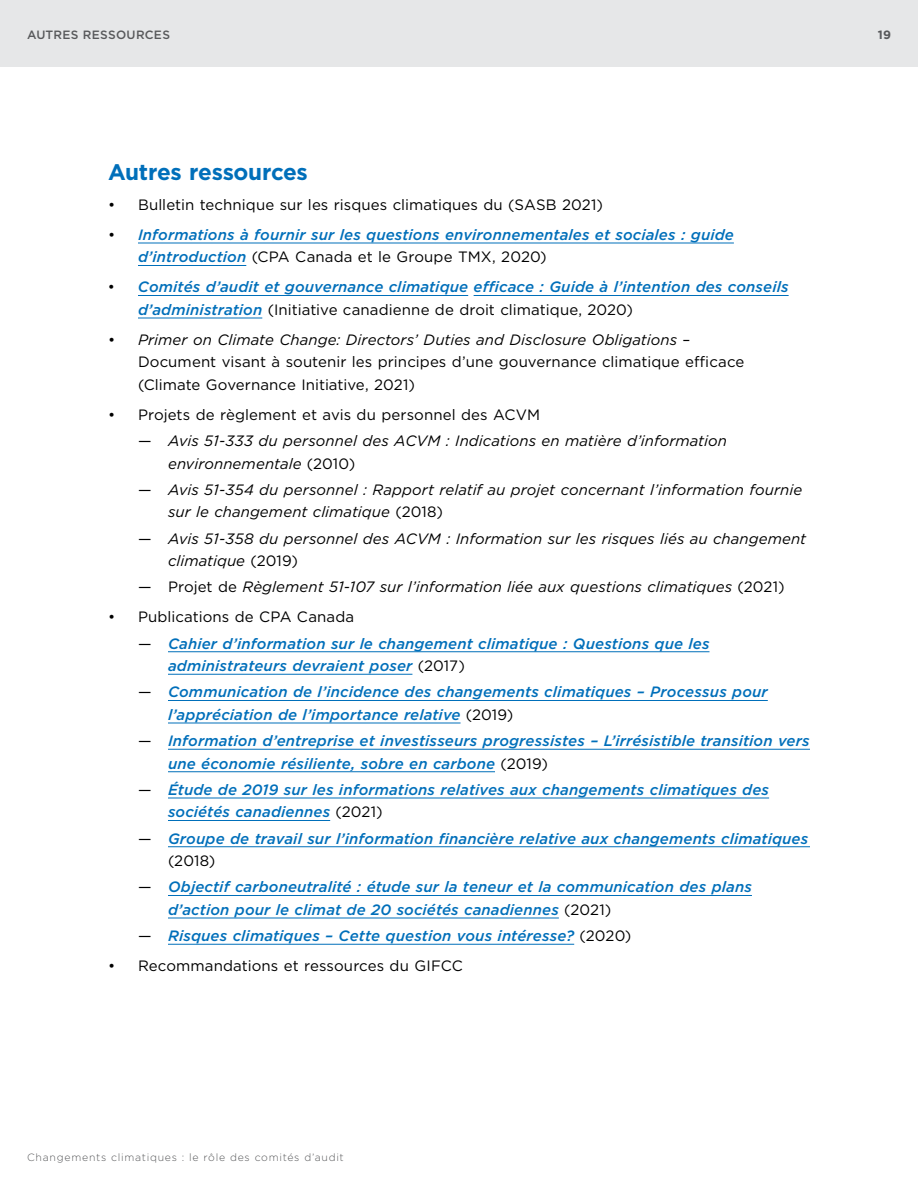
<style>
.page{position:relative;width:918px;height:1188px;background:#fff}
.page>*{position:absolute;margin:0;border:0;box-sizing:border-box;transform-origin:0 0}
.t1{font:700 22.5px "Gotham";letter-spacing:-.02em;color:#006fba}
.t2{font:italic 500 15px/22.5px "Gotham";letter-spacing:.01em;color:#006fba}
.t3{font:italic 15px/22.5px "Gotham";letter-spacing:.005em;color:#000}
.t4{font:15px/22.5px "Gotham";letter-spacing:.005em;color:#000}
.t5{font:500 12px "Gotham";letter-spacing:.025em;color:#58595b}
.t6{font:700 12px "Gotham";color:#58595b}
.t7{font:300 10.5px "Gotham";letter-spacing:.07em;color:#58595b}
.s1{font-weight:400;font-style:normal;color:#000}
.s2{font-style:italic}
.s3{font-style:normal}
</style>
<div class="page">
<hr style="left:138px;top:243px;width:596px;height:1px;background:#006fba">
<hr style="left:138px;top:265px;width:108px;height:1px;background:#006fba">
<hr style="left:138px;top:295px;width:330px;height:1px;background:#006fba">
<hr style="left:474px;top:295px;width:315px;height:1px;background:#006fba">
<hr style="left:138px;top:318px;width:124px;height:1px;background:#006fba">
<hr style="left:168px;top:651px;width:541px;height:1px;background:#006fba">
<hr style="left:168px;top:674px;width:244px;height:1px;background:#006fba">
<hr style="left:168px;top:700px;width:600px;height:1px;background:#006fba">
<hr style="left:168px;top:723px;width:293px;height:1px;background:#006fba">
<hr style="left:168px;top:749px;width:642px;height:1px;background:#006fba">
<hr style="left:168px;top:771px;width:327px;height:1px;background:#006fba">
<hr style="left:168px;top:798px;width:601px;height:1px;background:#006fba">
<hr style="left:168px;top:820px;width:162px;height:1px;background:#006fba">
<hr style="left:168px;top:846px;width:642px;height:1px;background:#006fba">
<hr style="left:168px;top:895px;width:584px;height:1px;background:#006fba">
<hr style="left:168px;top:918px;width:391px;height:1px;background:#006fba">
<hr style="left:168px;top:944px;width:406px;height:1px;background:#006fba">
<div style="left:0;top:0;width:918px;height:68px;background:#e6e7e8"></div>
<p class="t5" style="left:27px;top:26px;width:145px">AUTRES RESSOURCES</p>
<p class="t6" style="left:878px;top:26px;width:15px">19</p>
<h1 class="t1" style="left:108px;top:157px;width:201px">Autres ressources</h1>
<p class="t4" style="left:108px;top:193px;width:497px">• Bulletin technique sur les risques climatiques du (SASB 2021)</p>
<p class="t2" style="left:138px;top:223px;width:597px;text-indent:-30px"><span class="s1">•</span> Informations à fournir sur les questions environnementales et sociales : guide d’introduction <span class="s1">(CPA Canada et le Groupe TMX, 2020)</span></p>
<p class="t2" style="left:138px;top:276px;width:652px;text-indent:-30px"><span class="s1">•</span> Comités d’audit et gouvernance climatique efficace : Guide à l’intention des conseils d’administration <span class="s1">(Initiative canadienne de droit climatique, 2020)</span></p>
<p class="t4" style="left:138px;top:328px;width:608px;text-indent:-30px">• <span class="s2">Primer on Climate Change: Directors’ Duties and Disclosure Obligations</span> –<br>Document visant à soutenir les principes d’une gouvernance climatique efficace (Climate Governance Initiative, 2021)</p>
<p class="t4" style="left:108px;top:403px;width:434px">• Projets de règlement et avis du personnel des ACVM</p>
<p class="t3" style="left:168px;top:429px;width:561px;text-indent:-30px"><span class="s3">—</span> Avis 51-333 du personnel des ACVM : Indications en matière d’information environnementale <span class="s3">(2010)</span></p>
<p class="t3" style="left:168px;top:478px;width:636px;text-indent:-30px"><span class="s3">—</span> Avis 51-354 du personnel : Rapport relatif au projet concernant l’information fournie sur le changement climatique <span class="s3">(2018)</span></p>
<p class="t3" style="left:168px;top:527px;width:640px;text-indent:-30px"><span class="s3">—</span> Avis 51-358 du personnel des ACVM : Information sur les risques liés au changement climatique <span class="s3">(2019)</span></p>
<p class="t3" style="left:138px;top:576px;width:648px"><span class="s3">— Projet de</span> Règlement 51-107 sur l’information liée aux questions climatiques <span class="s3">(2021)</span></p>
<p class="t4" style="left:108px;top:606px;width:248px">• Publications de CPA Canada</p>
<p class="t2" style="left:168px;top:632px;width:543px;text-indent:-30px"><span class="s1">—</span> Cahier d’information sur le changement climatique : Questions que les administrateurs devraient poser <span class="s1">(2017)</span></p>
<p class="t2" style="left:168px;top:681px;width:601px;text-indent:-30px"><span class="s1">—</span> Communication de l’incidence des changements climatiques – Processus pour l’appréciation de l’importance relative <span class="s1">(2019)</span></p>
<p class="t2" style="left:168px;top:730px;width:643px;text-indent:-30px"><span class="s1">—</span> Information d’entreprise et investisseurs progressistes – L’irrésistible transition vers une économie résiliente, sobre en carbone <span class="s1">(2019)</span></p>
<p class="t2" style="left:168px;top:778px;width:603px;text-indent:-30px"><span class="s1">—</span> Étude de 2019 sur les informations relatives aux changements climatiques des sociétés canadiennes <span class="s1">(2021)</span></p>
<p class="t2" style="left:168px;top:827px;width:642px;text-indent:-30px"><span class="s1">—</span> Groupe de travail sur l’information financière relative aux changements climatiques <span class="s1">(2018)</span></p>
<p class="t2" style="left:168px;top:876px;width:585px;text-indent:-30px"><span class="s1">—</span> Objectif carboneutralité : étude sur la teneur et la communication des plans d’action pour le climat de 20 sociétés canadiennes <span class="s1">(2021)</span></p>
<p class="t2" style="left:138px;top:925px;width:495px"><span class="s1">—</span> Risques climatiques – Cette question vous intéresse? <span class="s1">(2020)</span></p>
<p class="t4" style="left:108px;top:954px;width:356px">• Recommandations et ressources du GIFCC</p>
<p class="t7" style="left:27px;top:1151px;width:318px">Changements climatiques : le rôle des comités d’audit</p>
</div>
